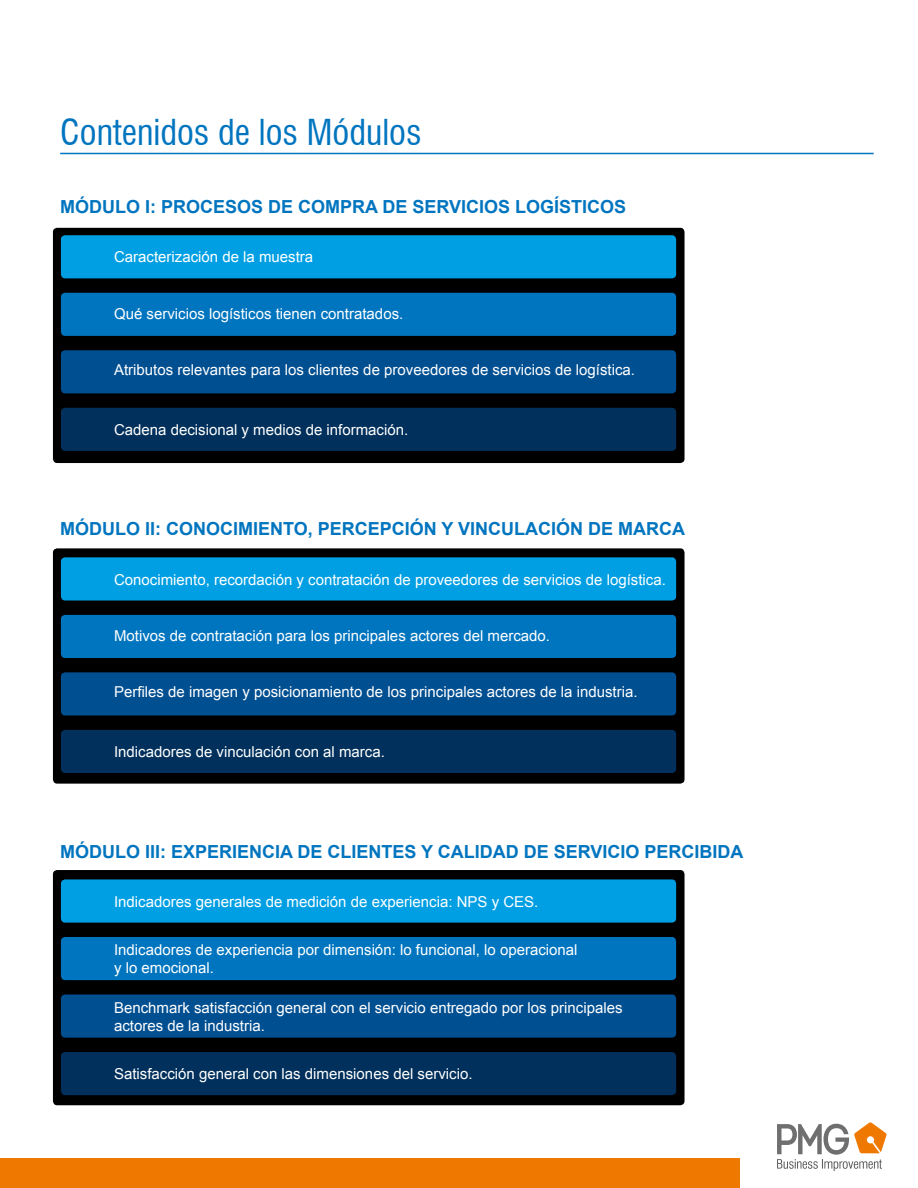
<style>
.page{position:relative;width:918px;height:1188px;background:#fff}
.page>*{position:absolute;margin:0;border:0;box-sizing:border-box;transform-origin:0 0}
.t1{font:condensed 34.95px "Swiss 721 BT";color:#0075bf}
.t2{font:700 18px "Arial";color:#0075bf}
.t3{font:15px/18px "Arial";color:#fff}
</style>
<div class="page">
<div style="left:53px;top:228px;width:632px;height:235px;background:#000;border-radius:4px"></div>
<div style="left:53px;top:548px;width:632px;height:236px;background:#000;border-radius:4px"></div>
<div style="left:53px;top:870px;width:632px;height:235px;background:#000;border-radius:4px"></div>
<div style="left:0;top:1158px;width:740px;height:30px;background:#ef7900"></div>
<svg style="left:777px;top:1122px;width:110px;height:49px"></svg>
<hr style="left:60px;top:153px;width:814px;height:1px;background:#0075bf">
<div style="left:61px;top:235px;width:615px;height:43px;background:#009fe3;border-radius:4px"></div>
<div style="left:61px;top:557px;width:615px;height:44px;background:#009fe3;border-radius:4px"></div>
<div style="left:61px;top:879px;width:615px;height:44px;background:#009fe3;border-radius:4px"></div>
<div style="left:61px;top:293px;width:615px;height:43px;background:#0075bf;border-radius:4px"></div>
<div style="left:61px;top:615px;width:615px;height:43px;background:#0075bf;border-radius:4px"></div>
<div style="left:61px;top:937px;width:615px;height:43px;background:#0075bf;border-radius:4px"></div>
<div style="left:61px;top:350px;width:615px;height:43px;background:#004f91;border-radius:4px"></div>
<div style="left:61px;top:672px;width:615px;height:44px;background:#004f91;border-radius:4px"></div>
<div style="left:61px;top:994px;width:615px;height:44px;background:#004f91;border-radius:4px"></div>
<div style="left:61px;top:408px;width:615px;height:43px;background:#00305b;border-radius:4px"></div>
<div style="left:61px;top:730px;width:615px;height:43px;background:#00305b;border-radius:4px"></div>
<div style="left:61px;top:1052px;width:615px;height:43px;background:#00305b;border-radius:4px"></div>
<h1 class="t1" style="left:60px;top:112px;width:363px">Contenidos de los Módulos</h1>
<p class="t2" style="left:60px;top:195px;width:568px">MÓDULO I: PROCESOS DE COMPRA DE SERVICIOS LOGÍSTICOS</p>
<p class="t3" style="left:114px;top:248px;width:201px">Caracterización de la muestra</p>
<p class="t3" style="left:114px;top:305px;width:291px">Qué servicios logísticos tienen contratados.</p>
<p class="t3" style="left:114px;top:361px;width:523px">Atributos relevantes para los clientes de proveedores de servicios de logística.</p>
<p class="t3" style="left:114px;top:421px;width:296px">Cadena decisional y medios de información.</p>
<p class="t2" style="left:60px;top:517px;width:627px">MÓDULO II: CONOCIMIENTO, PERCEPCIÓN Y VINCULACIÓN DE MARCA</p>
<p class="t3" style="left:114px;top:570px;width:553px">Conocimiento, recordación y contratación de proveedores de servicios de logística.</p>
<p class="t3" style="left:114px;top:627px;width:438px">Motivos de contratación para los principales actores del mercado.</p>
<p class="t3" style="left:114px;top:683px;width:525px">Perfiles de imagen y posicionamiento de los principales actores de la industria.</p>
<p class="t3" style="left:114px;top:743px;width:272px">Indicadores de vinculación con al marca.</p>
<p class="t2" style="left:60px;top:839px;width:685px">MÓDULO III: EXPERIENCIA DE CLIENTES Y CALIDAD DE SERVICIO PERCIBIDA</p>
<p class="t3" style="left:114px;top:893px;width:426px">Indicadores generales de medición de experiencia: NPS y CES.</p>
<p class="t3" style="left:114px;top:941px;width:465px">Indicadores de experiencia por dimensión: lo funcional, lo operacional y lo emocional.</p>
<p class="t3" style="left:114px;top:998px;width:510px">Benchmark satisfacción general con el servicio entregado por los principales actores de la industria.</p>
<p class="t3" style="left:114px;top:1065px;width:360px">Satisfacción general con las dimensiones del servicio.</p>
</div>
